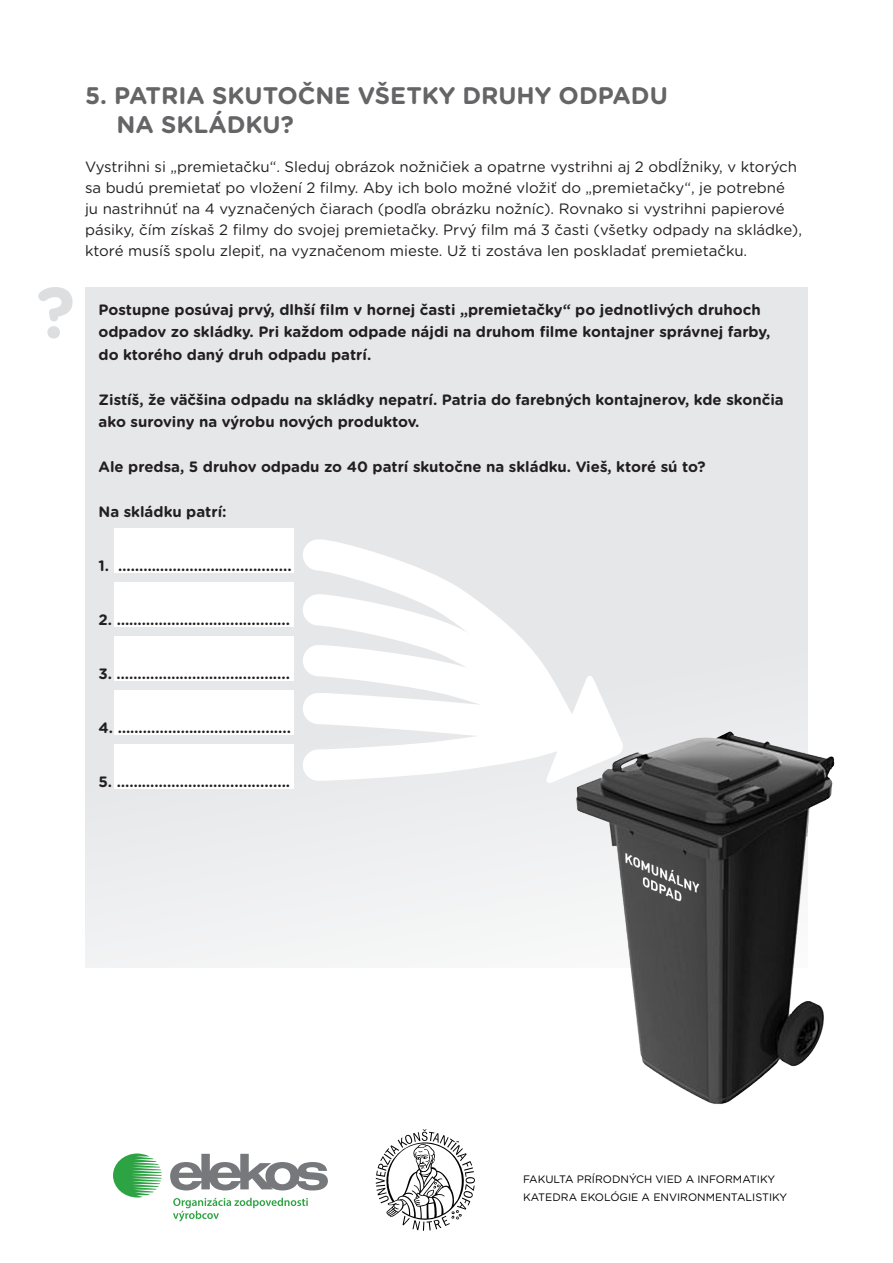
<style>
.page{position:relative;width:893px;height:1263px;background:#fff}
.page>*{position:absolute;margin:0;border:0;box-sizing:border-box;transform-origin:0 0}
.t1{font:700 24px/28.8px "Gotham Rounded";color:#656568}
.t2{font:700 15px/22.5px "Gotham Rounded";color:#231f20}
.t3{font:15px/21px "Gotham Rounded";color:#231f20}
.t4{font:10.8px/17.5px "Gotham Rounded";color:#000}
</style>
<div class="page">
<svg style="left:376px;top:1129px;width:99px;height:102px"></svg>
<svg style="left:113px;top:1153px;width:49px;height:44px"></svg>
<svg style="left:170px;top:1154px;width:158px;height:36px"></svg>
<svg style="left:173px;top:1198px;width:135px;height:23px"></svg>
<div style="left:85px;top:287px;width:723px;height:680px;background:#e6e7e9"></div>
<svg style="left:38px;top:287px;width:35px;height:51px"></svg>
<div style="left:114px;top:528px;width:180px;height:44px;background:#fff"></div>
<div style="left:114px;top:582px;width:180px;height:44px;background:#fff"></div>
<div style="left:114px;top:636px;width:180px;height:44px;background:#fff"></div>
<div style="left:114px;top:690px;width:180px;height:45px;background:#fff"></div>
<div style="left:114px;top:744px;width:180px;height:45px;background:#fff"></div>
<svg style="left:287px;top:539px;width:154px;height:39px"></svg>
<svg style="left:287px;top:578px;width:262px;height:96px"></svg>
<svg style="left:287px;top:674px;width:322px;height:107px"></svg>
<img style="left:499px;top:714px;width:336px;height:390px">
<h1 class="t1" style="left:117px;top:80px;width:553px;text-indent:-32px">5. PATRIA SKUTOČNE VŠETKY DRUHY ODPADU<br>NA SKLÁDKU?</h1>
<p class="t3" style="left:85px;top:156px;width:718px">Vystrihni si „premietačku“. Sleduj obrázok nožničiek a opatrne vystrihni aj 2 obdĺžniky, v ktorých sa budú premietať po vložení 2 filmy. Aby ich bolo možné vložiť do „premietačky“, je potrebné<br>ju nastrihnúť na 4 vyznačených čiarach (podľa obrázku nožníc). Rovnako si vystrihni papierové pásiky, čím získaš 2 filmy do svojej premietačky. Prvý film má 3 časti (všetky odpady na skládke), ktoré musíš spolu zlepiť, na vyznačenom mieste. Už ti zostáva len poskladať premietačku.</p>
<p class="t2" style="left:99px;top:297px;width:673px">Postupne posúvaj prvý, dlhší film v hornej časti „premietačky“ po jednotlivých druhoch odpadov zo skládky. Pri každom odpade nájdi na druhom filme kontajner správnej farby, do ktorého daný druh odpadu patrí.</p>
<p class="t2" style="left:99px;top:387px;width:687px">Zistíš, že väčšina odpadu na skládky nepatrí. Patria do farebných kontajnerov, kde skončia ako suroviny na výrobu nových produktov.</p>
<p class="t2" style="left:99px;top:455px;width:608px">Ale predsa, 5 druhov odpadu zo 40 patrí skutočne na skládku. Vieš, ktoré sú to?</p>
<p class="t2" style="left:99px;top:500px;width:130px">Na skládku patrí:</p>
<p class="t2" style="left:99px;top:554px;width:195px">1. ………………………..............</p>
<p class="t2" style="left:99px;top:608px;width:193px">2. ………………………..............</p>
<p class="t2" style="left:99px;top:662px;width:193px">3. ………………………..............</p>
<p class="t2" style="left:99px;top:716px;width:194px">4. ………………………..............</p>
<p class="t2" style="left:99px;top:770px;width:193px">5. ………………………..............</p>
<p class="t4" style="left:523px;top:1170px;width:266px">FAKULTA PRÍRODNÝCH VIED A INFORMATIKY<br>KATEDRA EKOLÓGIE A ENVIRONMENTALISTIKY</p>
</div>
